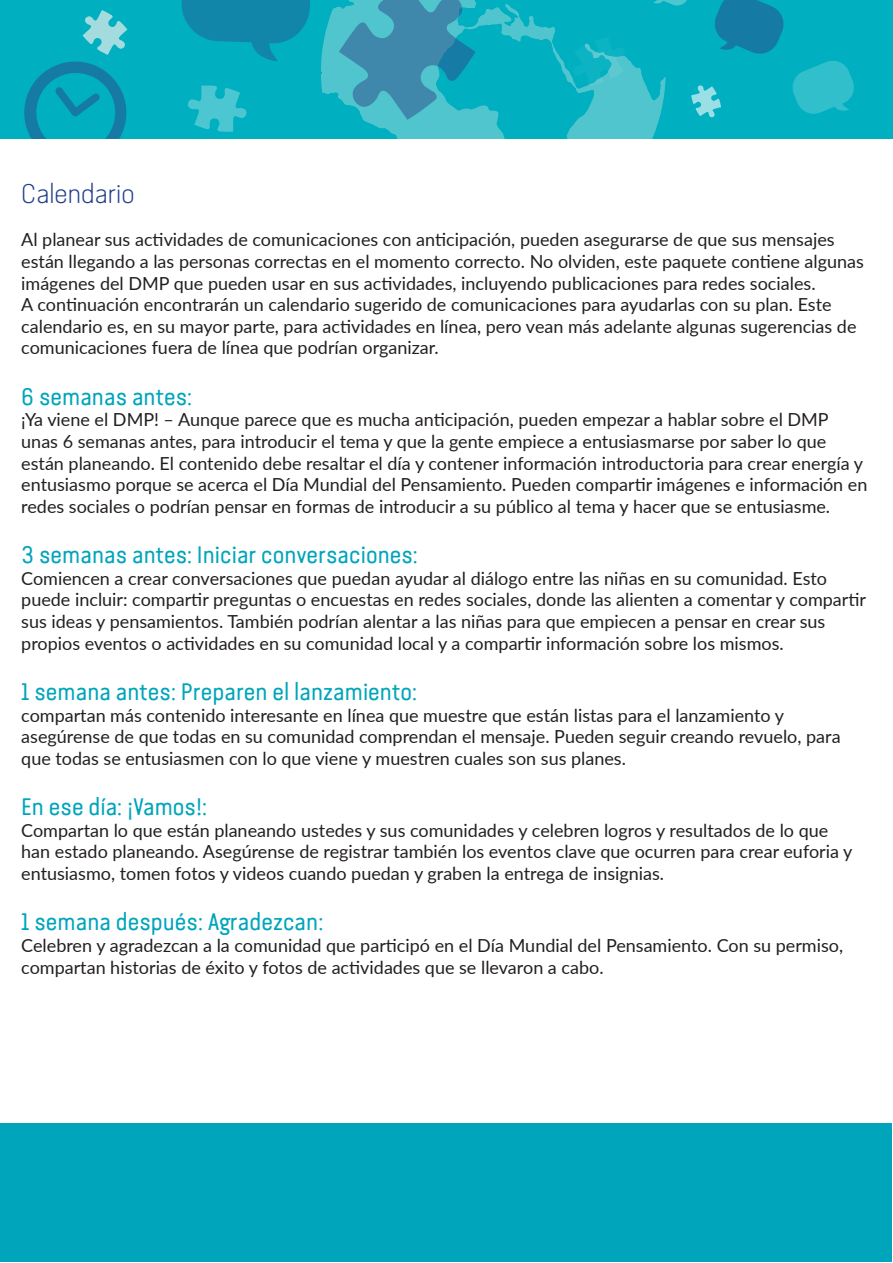
<style>
.page{position:relative;width:893px;height:1263px;background:#fff}
.page>*{position:absolute;margin:0;border:0;box-sizing:border-box;transform-origin:0 0}
.headings{font:300 27px "Van Condensed Light Pro";color:#253f8e}
.Sub-heading{font:24px "Van Condensed Pro";color:#00a5bb}
.Body{font:18px/21.6px "Lato";color:#231f20}
</style>
<div class="page">
<div style="left:0;top:0;width:893px;height:139px;background:#00b0c0"></div>
<svg style="left:83px;top:10px;width:44px;height:45px"></svg>
<svg style="left:793px;top:61px;width:61px;height:53px"></svg>
<svg style="left:24px;top:62px;width:102px;height:77px"></svg>
<svg style="left:182px;top:0;width:128px;height:61px"></svg>
<svg style="left:188px;top:85px;width:58px;height:47px"></svg>
<svg style="left:321px;top:0;width:462px;height:139px"></svg>
<div style="left:1px;top:1123px;width:891px;height:139px;background:#00a5bb"></div>
<p class="headings" style="left:21px;top:176px;width:115px">Calendario</p>
<p class="Body" style="left:21px;top:228px;width:844px">Al planear sus actividades de comunicaciones con anticipación, pueden asegurarse de que sus mensajes están llegando a las personas correctas en el momento correcto. No olviden, este paquete contiene algunas imágenes del DMP que pueden usar en sus actividades, incluyendo publicaciones para redes sociales.<br>A continuación encontrarán un calendario sugerido de comunicaciones para ayudarlas con su plan. Este calendario es, en su mayor parte, para actividades en línea, pero vean más adelante algunas sugerencias de comunicaciones fuera de línea que podrían organizar.</p>
<p class="Sub-heading" style="left:21px;top:379px;width:172px">6 semanas antes:</p>
<p class="Body" style="left:21px;top:408px;width:848px">¡Ya viene el DMP! – Aunque parece que es mucha anticipación, pueden empezar a hablar sobre el DMP unas 6 semanas antes, para introducir el tema y que la gente empiece a entusiasmarse por saber lo que están planeando. El contenido debe resaltar el día y contener información introductoria para crear energía y entusiasmo porque se acerca el Día Mundial del Pensamiento. Pueden compartir imágenes e información en redes sociales o podrían pensar en formas de introducir a su público al tema y hacer que se entusiasme.</p>
<p class="Sub-heading" style="left:21px;top:538px;width:398px">3 semanas antes: Iniciar conversaciones:</p>
<p class="Body" style="left:21px;top:567px;width:846px">Comiencen a crear conversaciones que puedan ayudar al diálogo entre las niñas en su comunidad. Esto puede incluir: compartir preguntas o encuestas en redes sociales, donde las alienten a comentar y compartir sus ideas y pensamientos. También podrían alentar a las niñas para que empiecen a pensar en crear sus propios eventos o actividades en su comunidad local y a compartir información sobre los mismos.</p>
<p class="Sub-heading" style="left:21px;top:675px;width:397px">1 semana antes: Preparen el lanzamiento:</p>
<p class="Body" style="left:21px;top:703px;width:821px">compartan más contenido interesante en línea que muestre que están listas para el lanzamiento y asegúrense de que todas en su comunidad comprendan el mensaje. Pueden seguir creando revuelo, para que todas se entusiasmen con lo que viene y muestren cuales son sus planes.</p>
<p class="Sub-heading" style="left:21px;top:790px;width:187px">En ese día: ¡Vamos!:</p>
<p class="Body" style="left:21px;top:819px;width:833px">Compartan lo que están planeando ustedes y sus comunidades y celebren logros y resultados de lo que han estado planeando. Asegúrense de registrar también los eventos clave que ocurren para crear euforia y entusiasmo, tomen fotos y videos cuando puedan y graben la entrega de insignias.</p>
<p class="Sub-heading" style="left:21px;top:905px;width:303px">1 semana después: Agradezcan:</p>
<p class="Body" style="left:21px;top:934px;width:823px">Celebren y agradezcan a la comunidad que participó en el Día Mundial del Pensamiento. Con su permiso, compartan historias de éxito y fotos de actividades que se llevaron a cabo.</p>
</div>
